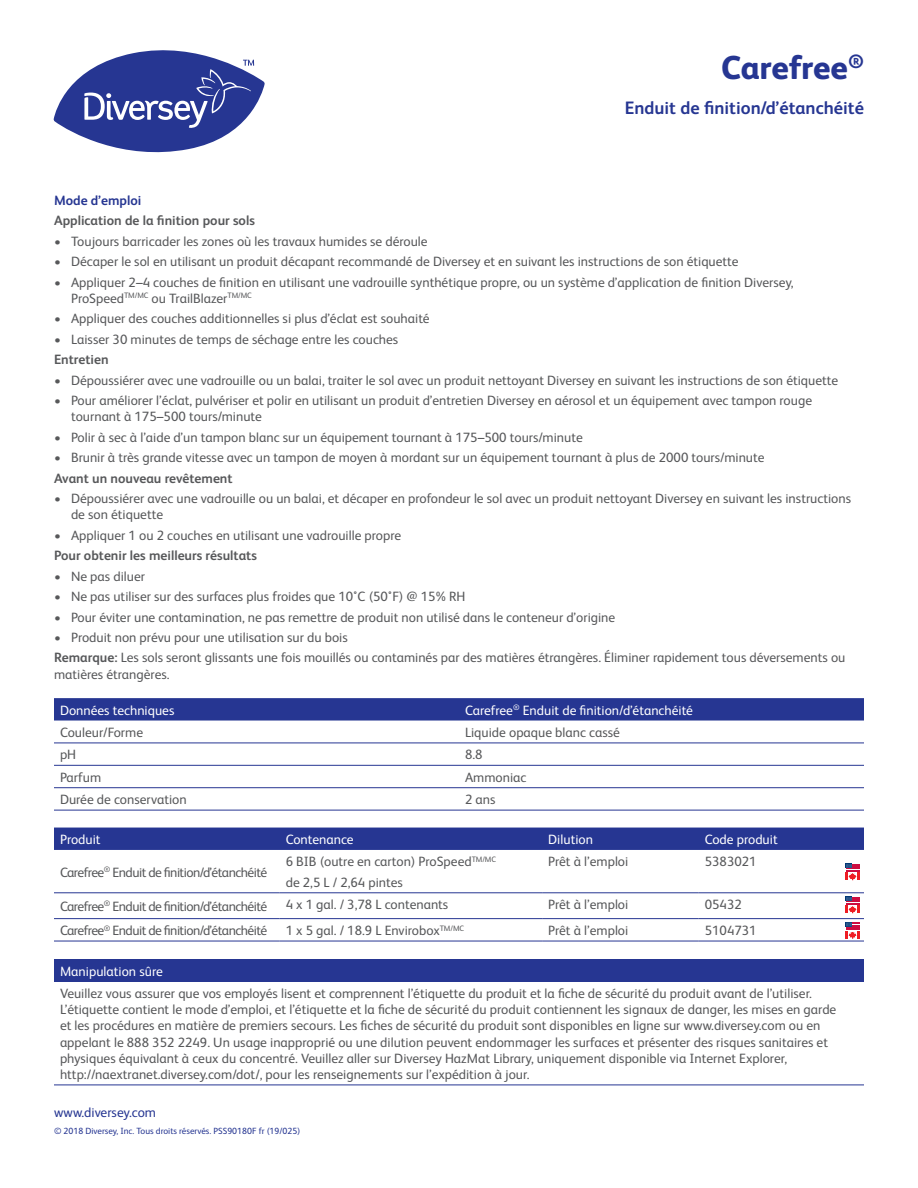
<style>
.page{position:relative;width:918px;height:1188px;background:#fff}
.page>*{position:absolute;margin:0;border:0;box-sizing:border-box;transform-origin:0 0}
.t1{font:800 33px "FS Albert Pro";color:#263692}
.t2{font:700 18px "FS Albert Pro";color:#263692}
.t3{font:13.5px/16.2px "FS Albert Pro";color:#57585a}
.t4{font:13.5px "FS Albert Pro";letter-spacing:-.04em;color:#57585a}
.t5{font:13.5px "FS Albert Pro";color:#fff}
.t6{font:700 13.5px "FS Albert Pro";color:#57585a}
.t7{font:13.5px "FS Albert Pro";color:#263692}
.t8{font:700 13.5px "FS Albert Pro";color:#263692}
.t9{font:9px "FS Albert Pro";color:#263692}
.s1{font-weight:700}
</style>
<div class="page">
<svg style="left:54px;top:698px;width:810px;height:23px;background:#2b3b94"></svg>
<hr style="left:54px;top:765px;width:405px;height:1px;background:#263692">
<hr style="left:459px;top:765px;width:405px;height:1px;background:#263692">
<hr style="left:54px;top:743px;width:405px;height:1px;background:#263692">
<hr style="left:459px;top:743px;width:405px;height:1px;background:#263692">
<hr style="left:54px;top:787px;width:405px;height:1px;background:#263692">
<hr style="left:54px;top:810px;width:405px;height:1px;background:#263692">
<hr style="left:459px;top:787px;width:405px;height:1px;background:#263692">
<hr style="left:459px;top:810px;width:405px;height:1px;background:#263692">
<div style="left:54px;top:828px;width:810px;height:22px;background:#263692"></div>
<hr style="left:54px;top:892px;width:226px;height:1px;background:#263692">
<hr style="left:280px;top:892px;width:262px;height:1px;background:#263692">
<hr style="left:542px;top:892px;width:157px;height:1px;background:#263692">
<hr style="left:699px;top:892px;width:165px;height:1px;background:#263692">
<hr style="left:54px;top:918px;width:226px;height:1px;background:#263692">
<hr style="left:280px;top:918px;width:262px;height:1px;background:#263692">
<hr style="left:542px;top:918px;width:157px;height:1px;background:#263692">
<hr style="left:699px;top:918px;width:165px;height:1px;background:#263692">
<hr style="left:54px;top:941px;width:226px;height:1px;background:#263692">
<hr style="left:280px;top:941px;width:262px;height:1px;background:#263692">
<hr style="left:542px;top:941px;width:157px;height:1px;background:#263692">
<hr style="left:699px;top:941px;width:165px;height:1px;background:#263692">
<div style="left:54px;top:959px;width:810px;height:23px;background:#263692"></div>
<hr style="left:54px;top:1085px;width:810px;height:1px;background:#263692">
<svg style="left:846px;top:864px;width:13px;height:16px"></svg>
<svg style="left:846px;top:897px;width:13px;height:16px"></svg>
<svg style="left:846px;top:922px;width:13px;height:17px"></svg>
<svg style="left:53px;top:50px;width:212px;height:103px"></svg>
<h1 class="t1" style="left:721px;top:42px;width:144px">Carefree<sup>®</sup></h1>
<h2 class="t2" style="left:625px;top:96px;width:241px">Enduit de finition/d’étanchéité</h2>
<p class="t8" style="left:54px;top:191px;width:89px">Mode d’emploi</p>
<p class="t6" style="left:54px;top:211px;width:202px">Application de la finition pour sols</p>
<p class="t3" style="left:54px;top:232px;width:375px">• Toujours barricader les zones où les travaux humides se déroule</p>
<p class="t3" style="left:54px;top:252px;width:686px">• Décaper le sol en utilisant un produit décapant recommandé de Diversey et en suivant les instructions de son étiquette</p>
<p class="t3" style="left:71px;top:273px;width:724px;text-indent:-17px">• Appliquer 2–4 couches de finition en utilisant une vadrouille synthétique propre, ou un système d’application de finition Diversey,<br>ProSpeed<sup>TM/MC</sup> ou TrailBlazer<sup>TM/MC</sup></p>
<p class="t3" style="left:54px;top:310px;width:377px">• Appliquer des couches additionnelles si plus d’éclat est souhaité</p>
<p class="t3" style="left:54px;top:330px;width:346px">• Laisser 30 minutes de temps de séchage entre les couches</p>
<p class="t6" style="left:54px;top:350px;width:56px">Entretien</p>
<p class="t3" style="left:54px;top:371px;width:786px">• Dépoussiérer avec une vadrouille ou un balai, traiter le sol avec un produit nettoyant Diversey en suivant les instructions de son étiquette</p>
<p class="t3" style="left:71px;top:391px;width:743px;text-indent:-17px">• Pour améliorer l’éclat, pulvériser et polir en utilisant un produit d’entretien Diversey en aérosol et un équipement avec tampon rouge tournant à 175–500 tours/minute</p>
<p class="t3" style="left:54px;top:428px;width:530px">• Polir à sec à l’aide d’un tampon blanc sur un équipement tournant à 175–500 tours/minute</p>
<p class="t3" style="left:54px;top:448px;width:712px">• Brunir à très grande vitesse avec un tampon de moyen à mordant sur un équipement tournant à plus de 2000 tours/minute</p>
<p class="t6" style="left:54px;top:468px;width:180px">Avant un nouveau revêtement</p>
<p class="t3" style="left:71px;top:489px;width:782px;text-indent:-17px">• Dépoussiérer avec une vadrouille ou un balai, et décaper en profondeur le sol avec un produit nettoyant Diversey en suivant les instructions de son étiquette</p>
<p class="t3" style="left:54px;top:526px;width:349px">• Appliquer 1 ou 2 couches en utilisant une vadrouille propre</p>
<p class="t6" style="left:54px;top:546px;width:204px">Pour obtenir les meilleurs résultats</p>
<p class="t3" style="left:54px;top:567px;width:93px">• Ne pas diluer</p>
<p class="t3" style="left:54px;top:587px;width:413px">• Ne pas utiliser sur des surfaces plus froides que 10˚C (50˚F) @ 15% RH</p>
<p class="t3" style="left:54px;top:608px;width:563px">• Pour éviter une contamination, ne pas remettre de produit non utilisé dans le conteneur d’origine</p>
<p class="t3" style="left:54px;top:626px;width:793px;line-height:20.4px">• Produit non prévu pour une utilisation sur du bois<br><span class="s1">Remarque:</span> Les sols seront glissants une fois mouillés ou contaminés par des matières étrangères. Éliminer rapidement tous déversements ou</p>
<p class="t3" style="left:54px;top:665px;width:117px">matières étrangères.</p>
<p class="t5" style="left:60px;top:700px;width:116px">Données techniques</p>
<p class="t5" style="left:465px;top:700px;width:230px">Carefree<sup>®</sup> Enduit de finition/d’étanchéité</p>
<p class="t3" style="left:60px;top:723px;width:85px">Couleur/Forme</p>
<p class="t3" style="left:465px;top:723px;width:157px">Liquide opaque blanc cassé</p>
<p class="t3" style="left:60px;top:746px;width:18px">pH</p>
<p class="t3" style="left:465px;top:746px;width:19px">8.8</p>
<p class="t3" style="left:60px;top:768px;width:43px">Parfum</p>
<p class="t3" style="left:465px;top:768px;width:63px">Ammoniac</p>
<p class="t3" style="left:60px;top:790px;width:128px">Durée de conservation</p>
<p class="t3" style="left:465px;top:790px;width:32px">2 ans</p>
<p class="t5" style="left:60px;top:830px;width:42px">Produit</p>
<p class="t5" style="left:286px;top:830px;width:69px">Contenance</p>
<p class="t5" style="left:548px;top:830px;width:46px">Dilution</p>
<p class="t5" style="left:705px;top:830px;width:74px">Code produit</p>
<p class="t4" style="left:60px;top:862px;width:209px">Carefree<sup>®</sup> Enduit de finition/d’étanchéité</p>
<p class="t3" style="left:286px;top:851px;width:212px;line-height:20.4px">6 BIB (outre en carton) ProSpeed<sup>TM/MC </sup>de 2,5 L / 2,64 pintes</p>
<p class="t3" style="left:548px;top:853px;width:82px">Prêt à l’emploi</p>
<p class="t3" style="left:705px;top:853px;width:53px">5383021</p>
<p class="t4" style="left:60px;top:897px;width:209px">Carefree<sup>®</sup> Enduit de finition/d’étanchéité</p>
<p class="t3" style="left:286px;top:895px;width:164px">4 x 1 gal. / 3,78 L contenants</p>
<p class="t3" style="left:548px;top:895px;width:82px">Prêt à l’emploi</p>
<p class="t3" style="left:705px;top:895px;width:39px">05432</p>
<p class="t4" style="left:60px;top:921px;width:209px">Carefree<sup>®</sup> Enduit de finition/d’étanchéité</p>
<p class="t3" style="left:286px;top:921px;width:180px">1 x 5 gal. / 18.9 L Envirobox<sup>TM/MC</sup></p>
<p class="t3" style="left:548px;top:921px;width:82px">Prêt à l’emploi</p>
<p class="t3" style="left:705px;top:921px;width:53px">5104731</p>
<p class="t5" style="left:60px;top:961px;width:104px">Manipulation sûre</p>
<p class="t3" style="left:60px;top:984px;width:778px">Veuillez vous assurer que vos employés lisent et comprennent l’étiquette du produit et la fiche de sécurité du produit avant de l’utiliser.<br>L’étiquette contient le mode d’emploi, et l’étiquette et la fiche de sécurité du produit contiennent les signaux de danger, les mises en garde et les procédures en matière de premiers secours. Les fiches de sécurité du produit sont disponibles en ligne sur www.diversey.com ou en appelant le 888 352 2249. Un usage inapproprié ou une dilution peuvent endommager les surfaces et présenter des risques sanitaires et physiques équivalant à ceux du concentré. Veuillez aller sur Diversey HazMat Library, uniquement disponible via Internet Explorer, http://naextranet.diversey.com/dot/, pour les renseignements sur l’expédition à jour.</p>
<p class="t7" style="left:54px;top:1103px;width:104px">www.diversey.com</p>
<p class="t9" style="left:54px;top:1125px;width:248px">© 2018 Diversey, Inc. Tous droits réservés. PSS90180F fr (19/025)</p>
</div>
